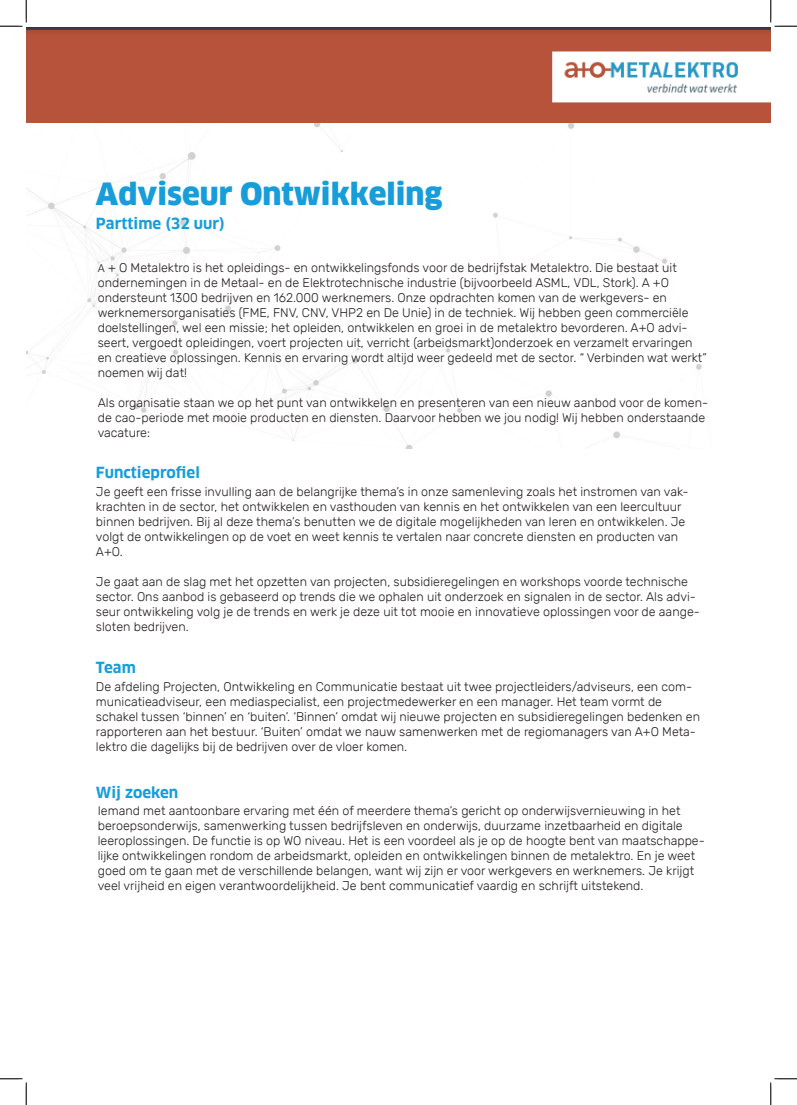
<style>
.page{position:relative;width:797px;height:1105px;background:#fff}
.page>*{position:absolute;margin:0;border:0;box-sizing:border-box;transform-origin:0 0}
.t1{font:900 30px "Clan Pro";color:#179dd9}
.t2{font:700 15px "Clan Pro";color:#179dd9}
.t3{font:300 12.5px/15px "Rubik";color:#231f20}
.s1{font-family:"Calibri"}
</style>
<div class="page">
<img style="left:26px;top:28px;width:744px;height:420px">
<img style="left:530px;top:71px;width:195px;height:26px">
<svg style="left:0;top:0;width:27px;height:27px"></svg>
<svg style="left:0;top:1078px;width:27px;height:27px"></svg>
<svg style="left:770px;top:0;width:27px;height:27px"></svg>
<svg style="left:770px;top:1078px;width:27px;height:27px"></svg>
<p class="t1" style="left:96px;top:177px;width:348px">Adviseur Ontwikkeling</p>
<p class="t2" style="left:96px;top:215px;width:130px">Parttime (32 uur)</p>
<p class="t3" style="left:98px;top:260px;width:610px"><span class="s1">A</span> + O Metalektro is het opleidings- en ontwikkelingsfonds voor de bedrijfstak Metalektro. Die bestaat uit ondernemingen in de Metaal- en de Elektrotechnische industrie (bijvoorbeeld ASML, VDL, Stork). A +O ondersteunt 1300 bedrijven en 162.000 werknemers. Onze opdrachten komen van de werkgevers- en werknemersorganisaties (FME, FNV, CNV, VHP2 en De Unie) in de techniek. Wij hebben geen commerciële doelstellingen, wel een missie; het opleiden, ontwikkelen en groei in de metalektro bevorderen. A+O advi&shy;seert, vergoedt opleidingen, voert projecten uit, verricht (arbeidsmarkt)onderzoek en verzamelt ervaringen en creatieve oplossingen. Kennis en ervaring wordt altijd weer gedeeld met de sector. “ Verbinden wat werkt” noemen wij dat!</p>
<p class="t3" style="left:98px;top:395px;width:612px">Als organisatie staan we op het punt van ontwikkelen en presenteren van een nieuw aanbod voor de komen&shy;de cao-periode met mooie producten en diensten. Daarvoor hebben we jou nodig! Wij hebben onderstaande vacature:</p>
<p class="t2" style="left:96px;top:464px;width:105px">Functieprofiel</p>
<p class="t3" style="left:96px;top:484px;width:594px">Je geeft een frisse invulling aan de belangrijke thema’s in onze samenleving zoals het instromen van vak&shy;krachten in de sector, het ontwikkelen en vasthouden van kennis en het ontwikkelen van een leercultuur binnen bedrijven. Bij al deze thema’s benutten we de digitale mogelijkheden van leren en ontwikkelen. Je volgt de ontwikkelingen op de voet en weet kennis te vertalen naar concrete diensten en producten van A+O.</p>
<p class="t3" style="left:96px;top:574px;width:605px">Je gaat aan de slag met het opzetten van projecten, subsidieregelingen en workshops voorde technische sector. Ons aanbod is gebaseerd op trends die we ophalen uit onderzoek en signalen in de sector. Als advi&shy;seur ontwikkeling volg je de trends en werk je deze uit tot mooie en innovatieve oplossingen voor de aange&shy;sloten bedrijven.</p>
<p class="t2" style="left:96px;top:659px;width:41px">Team</p>
<p class="t3" style="left:96px;top:680px;width:605px">De afdeling Projecten, Ontwikkeling en Communicatie bestaat uit twee projectleiders/adviseurs, een com&shy;municatieadviseur, een mediaspecialist, een projectmedewerker en een manager. Het team vormt de schakel tussen ‘binnen’ en ‘buiten’. ‘Binnen’ omdat wij nieuwe projecten en subsidieregelingen bedenken en rapporteren aan het bestuur. ‘Buiten’ omdat we nauw samenwerken met de regiomanagers van A+O Meta&shy;lektro die dagelijks bij de bedrijven over de vloer komen.</p>
<p class="t2" style="left:96px;top:783px;width:84px">Wij zoeken</p>
<p class="t3" style="left:98px;top:804px;width:608px">Iemand met aantoonbare ervaring met één of meerdere thema’s gericht op onderwijsvernieuwing in het beroepsonderwijs, samenwerking tussen bedrijfsleven en onderwijs, duurzame inzetbaarheid en digitale leeroplossingen. De functie is op WO niveau. Het is een voordeel als je op de hoogte bent van maatschappe&shy;lijke ontwikkelingen rondom de arbeidsmarkt, opleiden en ontwikkelingen binnen de metalektro. En je weet goed om te gaan met de verschillende belangen, want wij zijn er voor werkgevers en werknemers. Je krijgt veel vrijheid en eigen verantwoordelijkheid. Je bent communicatief vaardig en schrijft uitstekend.</p>
</div>
